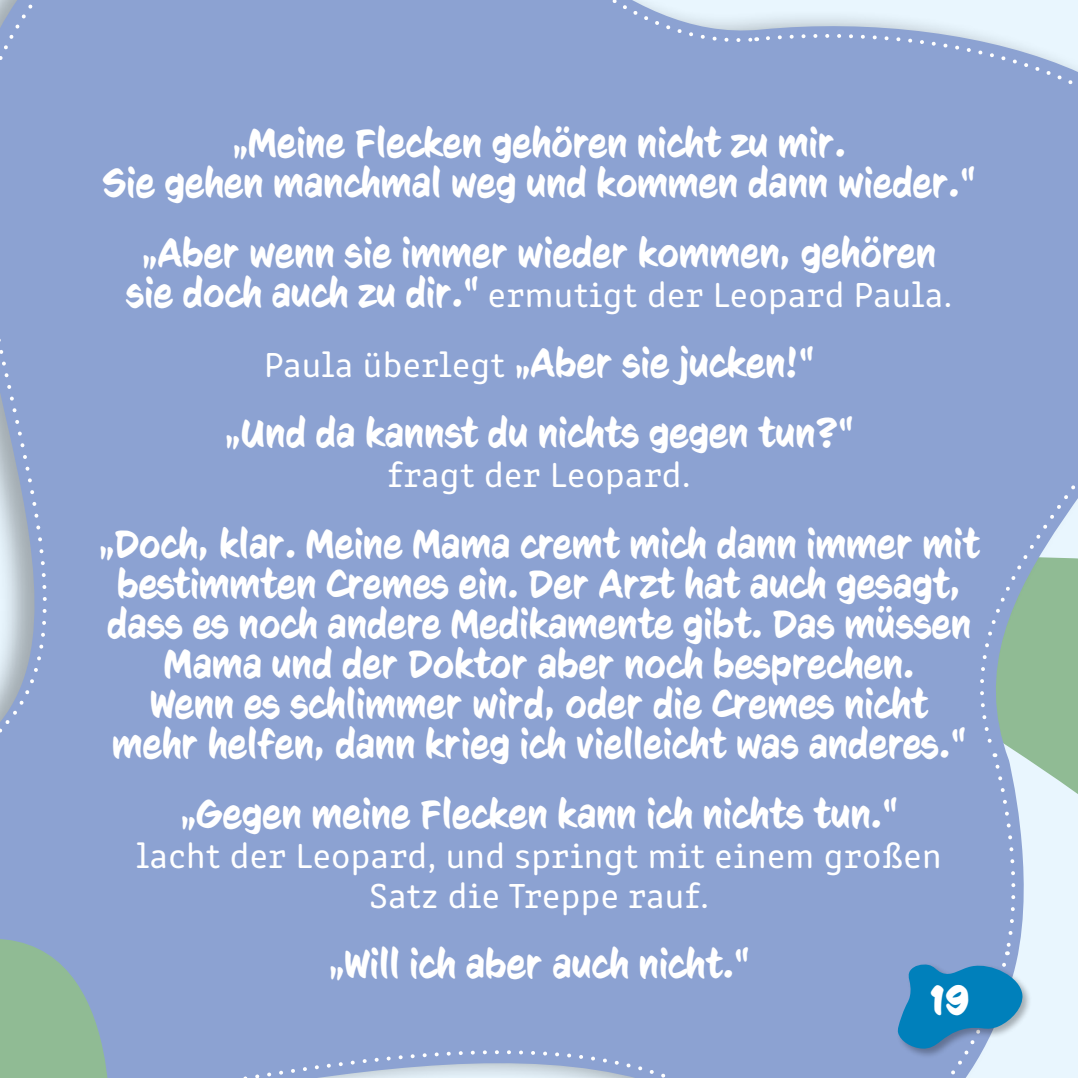
<style>
.page{position:relative;width:1078px;height:1078px;background:#fff}
.page>*{position:absolute;margin:0;border:0;box-sizing:border-box;transform-origin:0 0}
.t1{font:40px/40px "CC Sign Language";letter-spacing:.01em;color:#fff;text-align:center}
.t2{font:700 40px "CC Sign Language";color:#fff}
.t3{font:36px/40px "Clone Rounded";letter-spacing:.01em;color:#fff;text-align:center}
.s1{font-family:"CC Sign Language";font-size:40px}
.s2{font-family:"Clone Rounded";font-size:36px}
</style>
<div class="page">
<div style="left:126px;top:0;width:951px;height:1077px;background:#8ca2d2"></div>
<svg style="left:263px;top:987px;width:449px;height:90px;background:#91a6d3"></svg>
<svg style="left:0;top:71px;width:126px;height:648px;background:#91a6d2"></svg>
<svg style="left:763px;top:21px;width:314px;height:256px;background:#91a7d4"></svg>
<svg style="left:933px;top:284px;width:144px;height:470px;background:#8ea8c7"></svg>
<div style="left:0;top:0;width:757px;height:71px;background:#8ca2d2"></div>
<svg style="left:0;top:719px;width:263px;height:359px;background:#8ca5ca"></svg>
<div style="left:895px;top:962px;width:137px;height:96px;background:#000;opacity:.3"></div>
<svg style="left:716px;top:753px;width:307px;height:325px;background:#84a2d1"></svg>
<p class="t1" style="left:103px;top:123px;width:873px">„Meine Flecken gehören nicht zu mir.<br>Sie gehen manchmal weg und kommen dann wieder.“</p>
<p class="t1" style="left:142px;top:233px;width:795px">„Aber wenn sie immer wieder kommen, gehören</p>
<p class="t3" style="left:126px;top:272px;width:827px"><span class="s1">sie doch auch zu dir.“</span> ermutigt der Leopard Paula.</p>
<p class="t1" style="left:264px;top:343px;width:551px"><span class="s2">Paula überlegt</span> „Aber sie jucken!“</p>
<p class="t1" style="left:225px;top:413px;width:629px">„Und da kannst du nichts gegen tun?“</p>
<p class="t3" style="left:387px;top:452px;width:304px">fragt der Leopard.</p>
<p class="t1" style="left:99px;top:523px;width:881px">„Doch, klar. Meine Mama cremt mich dann immer mit bestimmten Cremes ein. Der Arzt hat auch gesagt, dass es noch andere Medikamente gibt. Das müssen Mama und der Doktor aber noch besprechen.<br>Wenn es schlimmer wird, oder die Cremes nicht<br>mehr helfen, dann krieg ich vielleicht was anderes.“</p>
<p class="t1" style="left:180px;top:793px;width:718px">„Gegen meine Flecken kann ich nichts tun.“</p>
<p class="t3" style="left:136px;top:832px;width:806px">lacht der Leopard, und springt mit einem großen<br>Satz die Treppe rauf.</p>
<p class="t1" style="left:328px;top:943px;width:422px">„Will ich aber auch nicht.“</p>
<p class="t2" style="left:929px;top:976px;width:41px">19</p>
</div>
